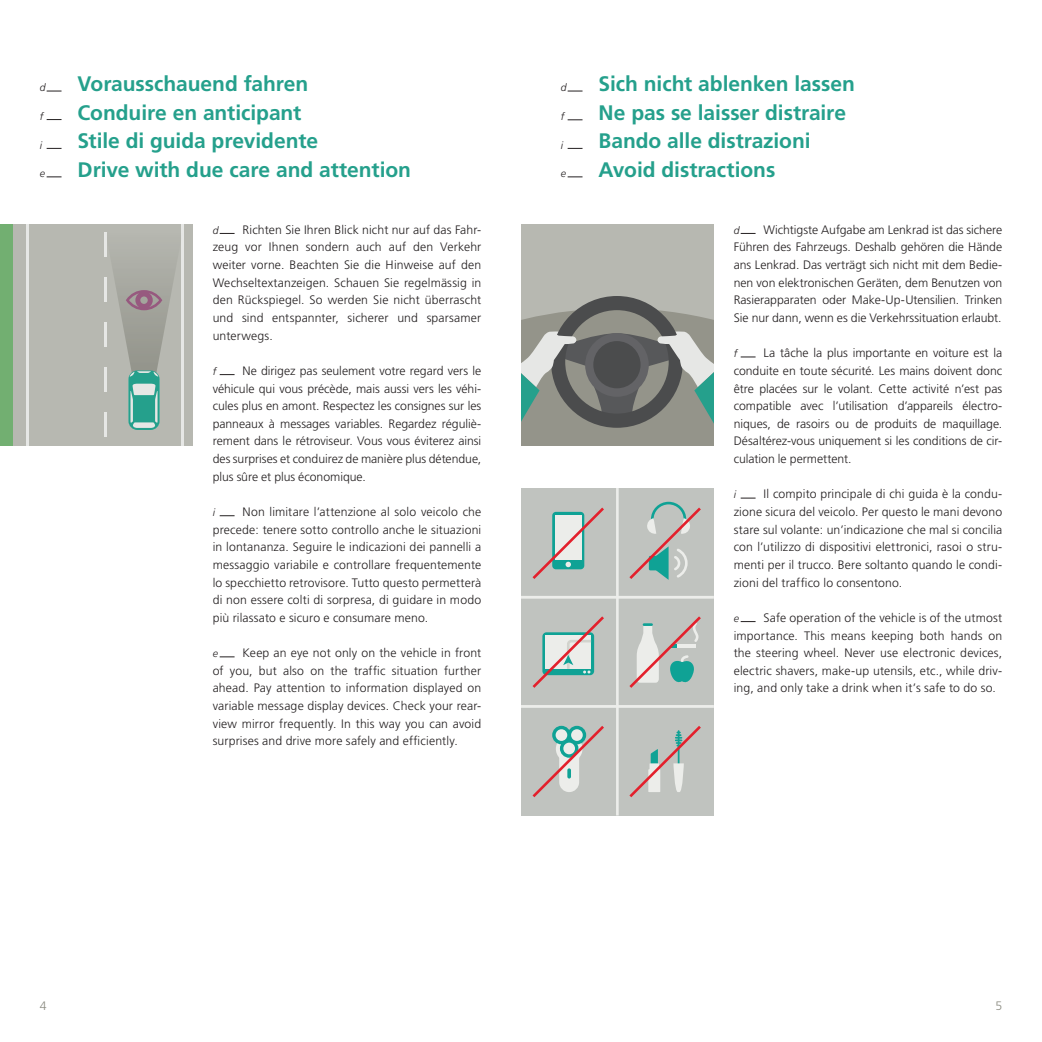
<style>
.page{position:relative;width:1042px;height:1042px;background:#fff}
.page>*{position:absolute;margin:0;border:0;box-sizing:border-box;transform-origin:0 0}
.t1{font:700 21px/28.5px "Frutiger";color:#25a08c}
.t2{font:300 12.25px/17.7px "Frutiger";letter-spacing:.005em;color:#231f20;text-align:justify}
.t3{font:300 12.25px "Frutiger";color:#8b8b81}
.t4{font:italic 300 10.5px "Frutiger";color:#231f20}
</style>
<div class="page">
<div style="left:0;top:224px;width:193px;height:221px;background:#b7b8b1"></div>
<div style="left:0;top:224px;width:12px;height:221px;background:#72af71"></div>
<hr style="left:26px;top:224px;width:3px;height:221px;background:#e6e7e5">
<hr style="left:182px;top:224px;width:2px;height:221px;background:#e6e7e5">
<hr style="left:104px;top:232px;width:2px;height:25px;background:#e6e7e5">
<hr style="left:104px;top:277px;width:2px;height:25px;background:#e6e7e5">
<hr style="left:104px;top:322px;width:2px;height:25px;background:#e6e7e5">
<hr style="left:104px;top:367px;width:2px;height:25px;background:#e6e7e5">
<hr style="left:104px;top:412px;width:2px;height:25px;background:#e6e7e5">
<svg style="left:106px;top:233px;width:76px;height:197px"></svg>
<div style="left:521px;top:488px;width:193px;height:327px;background:#c0c3bf"></div>
<hr style="left:616px;top:488px;width:3px;height:327px;background:#ecedea">
<hr style="left:521px;top:705px;width:193px;height:3px;background:#ecedea">
<hr style="left:521px;top:596px;width:193px;height:3px;background:#ecedea">
<svg style="left:629px;top:726px;width:72px;height:72px"></svg>
<svg style="left:532px;top:725px;width:72px;height:73px"></svg>
<svg style="left:629px;top:616px;width:72px;height:72px"></svg>
<svg style="left:532px;top:616px;width:72px;height:72px"></svg>
<svg style="left:629px;top:501px;width:72px;height:79px"></svg>
<svg style="left:532px;top:507px;width:72px;height:72px"></svg>
<div style="left:521px;top:224px;width:193px;height:221px;background:#b7b8b1"></div>
<div style="left:551px;top:296px;width:132px;height:132px;border:14px solid #4b4c4d;border-radius:50%"></div>
<svg style="left:521px;top:308px;width:193px;height:137px;background:#828781"></svg>
<svg style="left:47px;top:91px;width:15px;height:1px"></svg>
<svg style="left:47px;top:119px;width:15px;height:1px"></svg>
<svg style="left:47px;top:148px;width:15px;height:1px"></svg>
<svg style="left:47px;top:177px;width:15px;height:1px"></svg>
<svg style="left:220px;top:233px;width:15px;height:1px"></svg>
<svg style="left:220px;top:374px;width:15px;height:1px"></svg>
<svg style="left:220px;top:515px;width:15px;height:1px"></svg>
<svg style="left:220px;top:656px;width:15px;height:1px"></svg>
<svg style="left:567px;top:91px;width:15px;height:1px"></svg>
<svg style="left:567px;top:119px;width:15px;height:1px"></svg>
<svg style="left:567px;top:148px;width:15px;height:1px"></svg>
<svg style="left:567px;top:177px;width:15px;height:1px"></svg>
<svg style="left:740px;top:233px;width:15px;height:1px"></svg>
<svg style="left:740px;top:357px;width:15px;height:1px"></svg>
<svg style="left:740px;top:498px;width:15px;height:1px"></svg>
<svg style="left:740px;top:621px;width:15px;height:1px"></svg>
<p class="t4" style="left:40px;top:82px;width:7px">d</p>
<p class="t4" style="left:40px;top:110px;width:5px">f</p>
<p class="t4" style="left:40px;top:139px;width:4px">i</p>
<p class="t4" style="left:40px;top:167px;width:7px">e</p>
<h1 class="t1" style="left:78px;top:70px;width:335px">Vorausschauend fahren<br>Conduire en anticipant<br>Stile di guida previdente<br>Drive with due care and attention</h1>
<p class="t2" style="left:213px;top:221px;width:270px;text-indent:30px">Richten Sie Ihren Blick nicht nur auf das Fahr&shy;zeug vor Ihnen sondern auch auf den Verkehr weiter vorne. Beachten Sie die Hinweise auf den Wechseltextanzeigen. Schauen Sie regelmässig in den Rückspiegel. So werden Sie nicht überrascht und sind entspannter, sicherer und sparsamer unterwegs.</p>
<p class="t2" style="left:213px;top:362px;width:270px;text-indent:30px">Ne dirigez pas seulement votre regard vers le véhicule qui vous précède, mais aussi vers les véhi&shy;cules plus en amont. Respectez les consignes sur les panneaux à messages variables. Regardez réguliè&shy;rement dans le rétroviseur. Vous vous éviterez ainsi des surprises et conduirez de manière plus détendue, plus sûre et plus économique.</p>
<p class="t2" style="left:213px;top:503px;width:270px;text-indent:30px">Non limitare l’attenzione al solo veicolo che precede: tenere sotto controllo anche le situazioni in lontananza. Seguire le indicazioni dei pannelli a messaggio variabile e controllare frequentemente lo specchietto retrovisore. Tutto questo permetterà di non essere colti di sorpresa, di guidare in modo più rilassato e sicuro e consumare meno.</p>
<p class="t2" style="left:213px;top:644px;width:270px;text-indent:30px">Keep an eye not only on the vehicle in front of you, but also on the traffic situation further ahead. Pay attention to information displayed on variable message display devices. Check your rear&shy;view mirror frequently. In this way you can avoid surprises and drive more safely and efficiently.</p>
<p class="t4" style="left:213px;top:224px;width:7px">d</p>
<p class="t4" style="left:213px;top:365px;width:5px">f</p>
<p class="t4" style="left:213px;top:506px;width:4px">i</p>
<p class="t4" style="left:213px;top:647px;width:7px">e</p>
<p class="t4" style="left:561px;top:82px;width:7px">d</p>
<p class="t4" style="left:561px;top:110px;width:5px">f</p>
<p class="t4" style="left:561px;top:139px;width:4px">i</p>
<p class="t4" style="left:561px;top:167px;width:7px">e</p>
<h1 class="t1" style="left:598px;top:70px;width:258px">Sich nicht ablenken lassen<br>Ne pas se laisser distraire<br>Bando alle distrazioni<br>Avoid distractions</h1>
<p class="t2" style="left:734px;top:221px;width:270px;text-indent:30px">Wichtigste Aufgabe am Lenkrad ist das sichere Führen des Fahrzeugs. Deshalb gehören die Hände ans Lenkrad. Das verträgt sich nicht mit dem Bedie&shy;nen von elektronischen Geräten, dem Benutzen von Rasierapparaten oder Make-Up-Utensilien. Trinken Sie nur dann, wenn es die Verkehrssituation erlaubt.</p>
<p class="t2" style="left:734px;top:344px;width:270px;text-indent:30px">La tâche la plus importante en voiture est la conduite en toute sécurité. Les mains doivent donc être placées sur le volant. Cette activité n’est pas compatible avec l’utilisation d’appareils électro&shy;niques, de rasoirs ou de produits de maquillage.<br>Désaltérez-vous uniquement si les conditions de cir&shy;culation le permettent.</p>
<p class="t2" style="left:734px;top:485px;width:270px;text-indent:30px">Il compito principale di chi guida è la condu&shy;zione sicura del veicolo. Per questo le mani devono stare sul volante: un’indicazione che mal si concilia con l’utilizzo di dispositivi elettronici, rasoi o stru&shy;menti per il trucco. Bere soltanto quando le condi&shy;zioni del traffico lo consentono.</p>
<p class="t2" style="left:734px;top:609px;width:270px;text-indent:30px">Safe operation of the vehicle is of the utmost importance. This means keeping both hands on the steering wheel. Never use electronic devices, electric shavers, make-up utensils, etc., while driv&shy;ing, and only take a drink when it’s safe to do so.</p>
<p class="t4" style="left:734px;top:224px;width:7px">d</p>
<p class="t4" style="left:734px;top:348px;width:5px">f</p>
<p class="t4" style="left:734px;top:489px;width:4px">i</p>
<p class="t4" style="left:734px;top:612px;width:7px">e</p>
<p class="t3" style="left:40px;top:999px;width:8px">4</p>
<p class="t3" style="left:995px;top:999px;width:8px">5</p>
</div>
